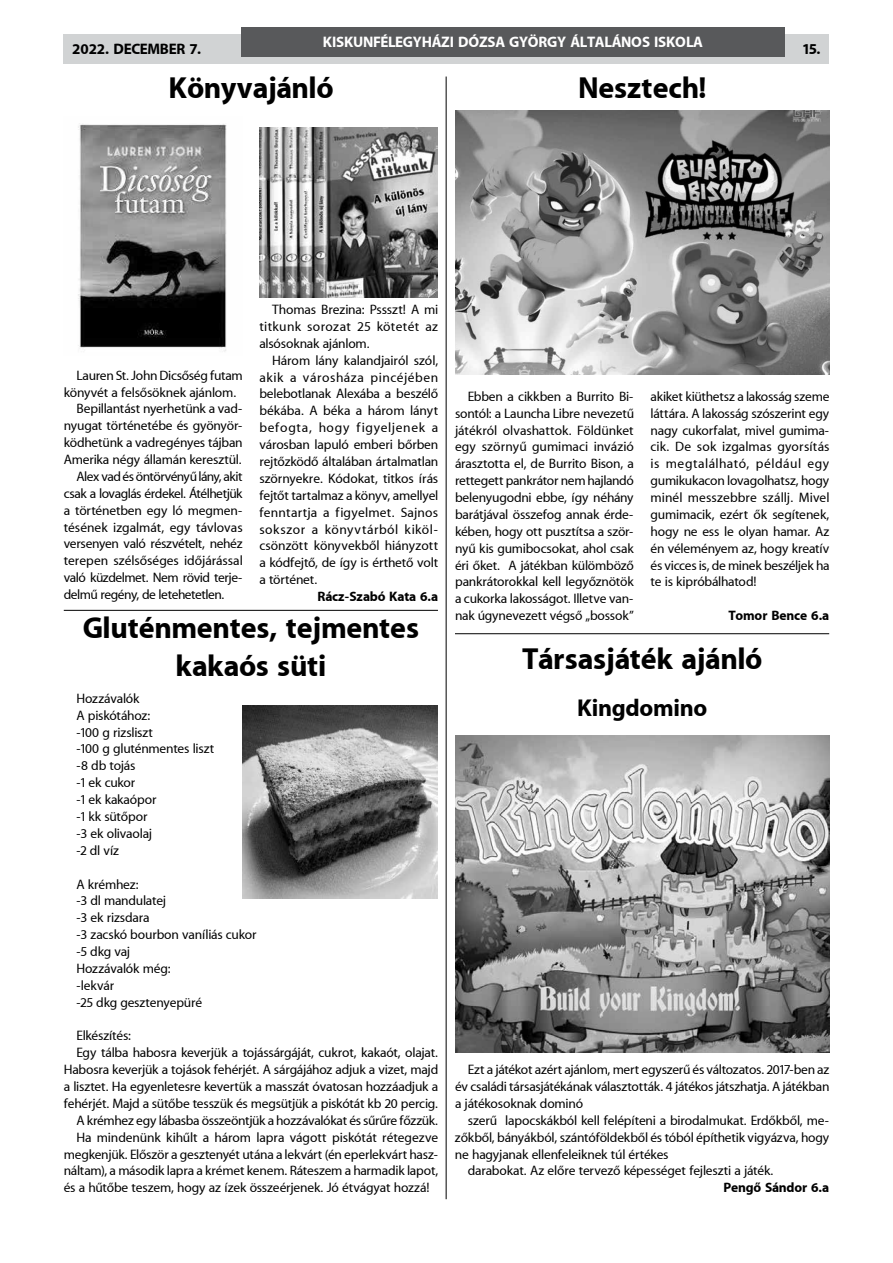
<style>
.page{position:relative;width:893px;height:1263px;background:#fff}
.page>*{position:absolute;margin:0;border:0;box-sizing:border-box;transform-origin:0 0}
.t1{font:700 30px/37.5px "Myriad PFL";color:#000;text-align:center}
.t2{font:700 24px "Myriad PFL";color:#000}
.t3{font:700 15px "Myriad PFL";color:#fff}
.t4{font:700 15px "Myriad PFL";color:#000}
.t5{font:13.5px/16.8px "Myriad PFL";letter-spacing:.01em;color:#000;text-align:justify}
.t6{font:13.5px "Myriad PFL";letter-spacing:-.01em;color:#000}
.t7{font:700 13.5px "Myriad PFL";color:#000}
.t8{font:13.5px "Myriad PFL";letter-spacing:-.015em;color:#000}
</style>
<div class="page">
<div style="left:64px;top:34px;width:765px;height:30px;background:#d1d3d4"></div>
<div style="left:241px;top:27px;width:543px;height:29px;background:#58595b"></div>
<img style="left:78px;top:123px;width:149px;height:229px">
<img style="left:259px;top:128px;width:179px;height:170px">
<img style="left:242px;top:706px;width:196px;height:193px">
<img style="left:455px;top:111px;width:374px;height:263px">
<img style="left:455px;top:736px;width:374px;height:316px">
<hr style="left:64px;top:610px;width:374px;height:1px;background:#000">
<hr style="left:446px;top:77px;width:1px;height:1122px;background:#000">
<hr style="left:455px;top:633px;width:374px;height:1px;background:#000">
<p class="t3" style="left:323px;top:33px;width:381px">KISKUNFÉLEGYHÁZI DÓZSA GYÖRGY ÁLTALÁNOS ISKOLA</p>
<p class="t4" style="left:72px;top:41px;width:130px">2022. DECEMBER 7.</p>
<p class="t4" style="left:802px;top:41px;width:20px">15.</p>
<h1 class="t1" style="left:169px;top:70px;width:166px">Könyvajánló</h1>
<h1 class="t1" style="left:578px;top:70px;width:130px">Nesztech!</h1>
<p class="t5" style="left:77px;top:367px;width:167px">Lauren St. John Dicsőség futam</p>
<p class="t5" style="left:64px;top:384px;width:174px">könyvét a felsősöknek ajánlom.</p>
<p class="t5" style="left:77px;top:401px;width:167px">Bepillantást nyerhetünk a vad-</p>
<p class="t5" style="left:64px;top:418px;width:180px">nyugat történetébe és gyönyör-</p>
<p class="t5" style="left:64px;top:435px;width:180px">ködhetünk a vadregényes tájban</p>
<p class="t5" style="left:64px;top:452px;width:179px">Amerika négy államán keresztül.</p>
<p class="t8" style="left:77px;top:469px;width:167px">Alex vad és öntörvényű lány, akit</p>
<p class="t6" style="left:64px;top:486px;width:180px">csak a lovaglás érdekel. Átélhetjük</p>
<p class="t5" style="left:64px;top:502px;width:180px">a történetben egy ló megmen-</p>
<p class="t5" style="left:64px;top:519px;width:180px">tésének izgalmát, egy távlovas</p>
<p class="t5" style="left:64px;top:536px;width:180px">versenyen való részvételt, nehéz</p>
<p class="t5" style="left:64px;top:553px;width:180px">terepen szélsőséges időjárással</p>
<p class="t6" style="left:64px;top:570px;width:180px">való küzdelmet. Nem rövid terje-</p>
<p class="t6" style="left:64px;top:587px;width:162px">delmű regény, de letehetetlen.</p>
<p class="t5" style="left:259px;top:302px;width:180px;text-indent:13px">Thomas Brezina: Pssszt! A mi titkunk sorozat 25 kötetét az alsósoknak ajánlom.</p>
<p class="t5" style="left:259px;top:352px;width:180px;text-indent:13px">Három lány kalandjairól szól, akik a városháza pincéjében belebotlanak Alexába a beszélő békába. A béka a három lányt befogta, hogy figyeljenek a városban lapuló emberi bőrben rejtőzködő általában ártalmatlan szörnyekre. Kódokat, titkos írás fejtőt tartalmaz a könyv, amellyel fenntartja a figyelmet. Sajnos sokszor a könyvtárból kiköl&shy;csönzött könyvekből hiányzott a kódfejtő, de így is érthető volt a történet.</p>
<p class="t7" style="left:318px;top:589px;width:122px">Rácz-Szabó Kata 6.a</p>
<h1 class="t1" style="left:83px;top:610px;width:338px">Gluténmentes, tejmentes kakaós süti</h1>
<p class="t5" style="left:77px;top:690px;width:139px;text-align:left">Hozzávalók<br>A piskótához:<br>-100 g rizsliszt<br>-100 g gluténmentes liszt -8 db tojás<br>-1 ek cukor<br>-1 ek kakaópor<br>-1 kk sütőpor<br>-3 ek olivaolaj<br>-2 dl víz</p>
<p class="t5" style="left:77px;top:876px;width:182px;text-align:left">A krémhez:<br>-3 dl mandulatej<br>-3 ek rizsdara<br>-3 zacskó bourbon vaníliás cukor -5 dkg vaj<br>Hozzávalók még:<br>-lekvár<br>-25 dkg gesztenyepüré</p>
<p class="t5" style="left:77px;top:1028px;width:56px">Elkészítés:</p>
<p class="t5" style="left:77px;top:1045px;width:363px">Egy tálba habosra keverjük a tojássárgáját, cukrot, kakaót, olajat.</p>
<p class="t5" style="left:64px;top:1062px;width:376px">Habosra keverjük a tojások fehérjét. A sárgájához adjuk a vizet, majd</p>
<p class="t5" style="left:64px;top:1079px;width:376px">a lisztet. Ha egyenletesre kevertük a masszát óvatosan hozzáadjuk a</p>
<p class="t5" style="left:64px;top:1095px;width:376px">fehérjét. Majd a sütőbe tesszük és megsütjük a piskótát kb 20 percig.</p>
<p class="t5" style="left:77px;top:1112px;width:363px">A krémhez egy lábasba összeöntjük a hozzávalókat és sűrűre főzzük.</p>
<p class="t5" style="left:77px;top:1129px;width:363px">Ha mindenünk kihűlt a három lapra vágott piskótát rétegezve</p>
<p class="t5" style="left:64px;top:1146px;width:376px">megkenjük. Először a gesztenyét utána a lekvárt (én eperlekvárt hasz-</p>
<p class="t5" style="left:64px;top:1163px;width:376px">náltam), a második lapra a krémet kenem. Ráteszem a harmadik lapot,</p>
<p class="t5" style="left:64px;top:1180px;width:367px">és a hűtőbe teszem, hogy az ízek összeérjenek. Jó étvágyat hozzá!</p>
<p class="t5" style="left:455px;top:388px;width:180px;text-indent:13px">Ebben a cikkben a Burrito Bi&shy;sontól: a Launcha Libre nevezetű játékról olvashattok. Földünket egy szörnyű gumimaci invázió árasztotta el, de Burrito Bison, a rettegett pankrátor nem hajlandó belenyugodni ebbe, így néhány barátjával összefog annak érde&shy;kében, hogy ott pusztítsa a ször&shy;nyű kis gumibocsokat, ahol csak éri őket. A játékban külömböző pankrátorokkal kell legyőznötök a cukorka lakosságot. Illetve van&shy;nak úgynevezett végső „bossok”</p>
<p class="t5" style="left:651px;top:388px;width:180px">akiket kiüthetsz a lakosság szeme láttára. A lakosság szószerint egy nagy cukorfalat, mivel gumima&shy;cik. De sok izgalmas gyorsítás is megtalálható, például egy gumikukacon lovagolhatsz, hogy minél messzebbre szállj. Mivel gumimacik, ezért ők segítenek, hogy ne ess le olyan hamar. Az én véleményem az, hogy kreatív és vicces is, de minek beszéljek ha te is kipróbálhatod!</p>
<p class="t7" style="left:728px;top:608px;width:102px">Tomor Bence 6.a</p>
<h1 class="t1" style="left:522px;top:642px;width:241px">Társasjáték ajánló</h1>
<h2 class="t2" style="left:577px;top:694px;width:132px">Kingdomino</h2>
<p class="t5" style="left:455px;top:1062px;width:376px;text-indent:13px">Ezt a játékot azért ajánlom, mert egyszerű és változatos. 2017-ben az év családi társasjátékának választották. 4 játékos játszhatja. A játékban a játékosoknak dominó</p>
<p class="t5" style="left:468px;top:1112px;width:363px">szerű lapocskákból kell felépíteni a birodalmukat. Erdőkből, me-</p>
<p class="t5" style="left:455px;top:1129px;width:376px">zőkből, bányákból, szántóföldekből és tóból építhetik vigyázva, hogy</p>
<p class="t5" style="left:455px;top:1146px;width:215px">ne hagyjanak ellenfeleiknek túl értékes</p>
<p class="t5" style="left:468px;top:1163px;width:307px">darabokat. Az előre tervező képességet fejleszti a játék.</p>
<p class="t7" style="left:724px;top:1180px;width:107px">Pengő Sándor 6.a</p>
</div>
